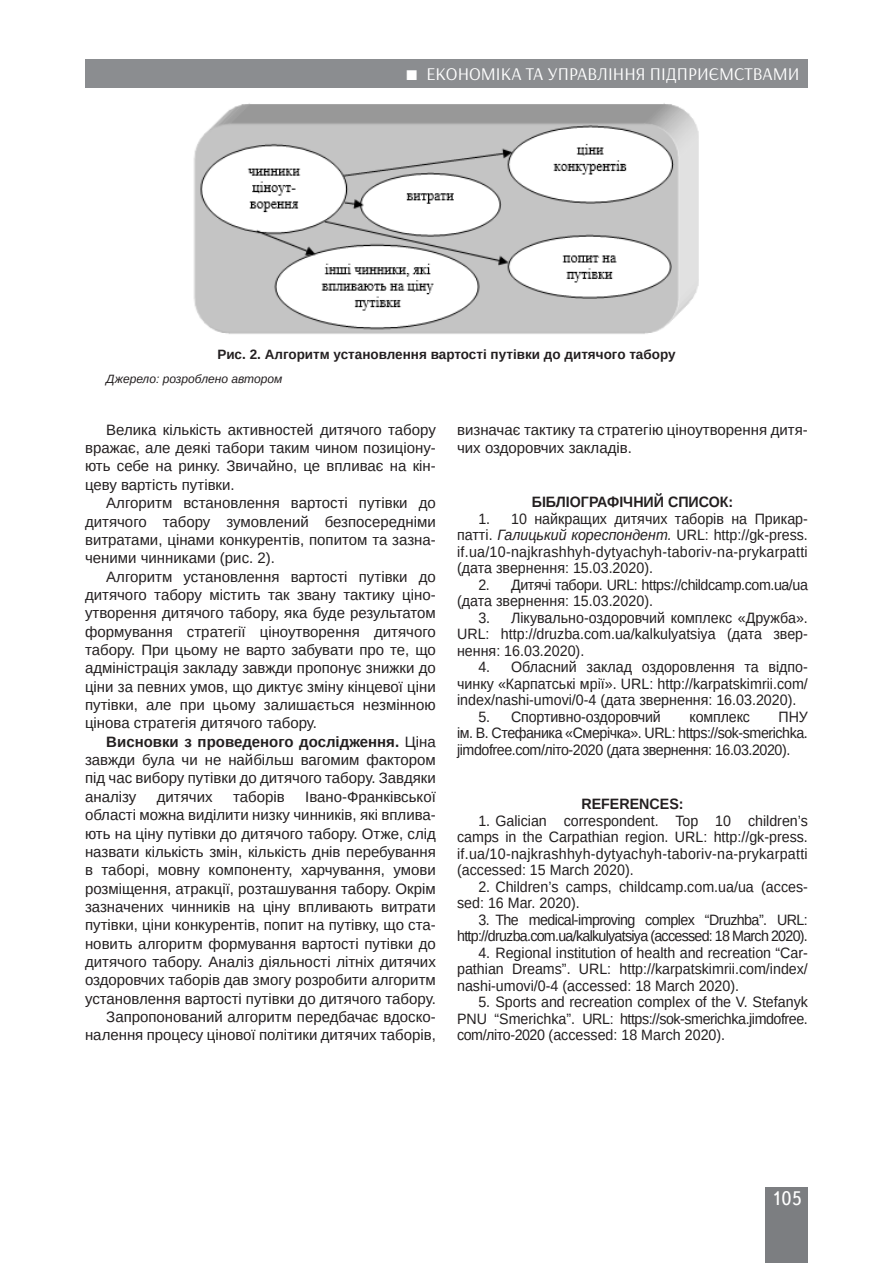
<style>
.page{position:relative;width:893px;height:1263px;background:#fff}
.page>*{position:absolute;margin:0;border:0;box-sizing:border-box;transform-origin:0 0}
.t1{font:19.5px "Ukrainian Text";color:#fff}
.t2{font:18px "Arsenal";color:#fff}
.Текст_основной_G{font:15px/18.3px "Arimo";color:#231f20;text-align:justify}
.Литература{font:15px/16.5px "Arimo";color:#231f20;text-align:justify;scale:.95 1}
.Литература_ENG{font:15px/16.5px "Arimo";color:#231f20;text-align:justify;scale:.95 1}
.Литература_ENG-2{font:15px/16.5px "Arimo";letter-spacing:-.05em;color:#231f20;text-align:right;scale:.95 1}
.Литература-2{font:15px/16.5px "Arimo";letter-spacing:-.03em;color:#231f20;scale:.95 1}
.Литература_шапка{font:700 15px "Arimo";color:#231f20;scale:.95 1}
.Рисунок{font:700 13.5px "Arimo";color:#231f20}
.Джерело{font:italic 12px "Arimo";color:#231f20}
.s1{font-style:italic}
.s2{font-weight:700}
</style>
<div class="page">
<div style="left:765px;top:1187px;width:43px;height:76px;background:#7c7e81"></div>
<div style="left:85px;top:59px;width:723px;height:29px;background:#8b8d90"></div>
<img style="left:193px;top:103px;width:506px;height:231px">
<p class="t2" style="left:426px;top:63px;width:375px">ЕКОНОМІКА ТА УПРАВЛІННЯ ПІДПРИЄМСТВАМИ</p>
<p class="Рисунок" style="left:217px;top:345px;width:460px">Рис. 2. Алгоритм установлення вартості путівки до дитячого табору</p>
<p class="Джерело" style="left:106px;top:370px;width:178px">Джерело: розроблено автором</p>
<p class="Текст_основной_G" style="left:457px;top:421px;width:352px">визначає тактику та стратегію ціноутворення дитя&shy;чих оздоровчих закладів.</p>
<p class="Литература_шапка" style="left:532px;top:492px;width:214px">БІБЛІОГРАФІЧНИЙ СПИСОК:</p>
<p class="Литература" style="left:457px;top:510px;width:371px;text-indent:21px">1. 10 найкращих дитячих таборів на Прикар&shy;патті. <span class="s1">Галицький кореспондент.</span> URL: http://gk-press. if.ua/10-najkrashhyh-dytyachyh-taboriv-na-prykarpatti (дата звернення: 15.03.2020).</p>
<p class="Литература-2" style="left:457px;top:576px;width:371px;text-indent:21px">2. Дитячі табори. URL: https://childcamp.com.ua/ua (дата звернення: 15.03.2020).</p>
<p class="Литература" style="left:457px;top:609px;width:371px;text-indent:21px">3. Лікувально-оздоровчий комплекс «Дружба».<br>URL: http://druzba.com.ua/kalkulyatsiya (дата звер&shy;нення: 16.03.2020).</p>
<p class="Литература" style="left:457px;top:659px;width:371px;text-indent:21px">4. Обласний заклад оздоровлення та відпо&shy;чинку «Карпатські мрії». URL: http://karpatskimrii.com/ index/nashi-umovi/0-4 (дата звернення: 16.03.2020).</p>
<p class="Литература" style="left:478px;top:708px;width:194px">5. Спортивно-оздоровчий</p>
<p class="Литература" style="left:689px;top:708px;width:65px">комплекс</p>
<p class="Текст_основной_G" style="left:85px;top:420px;width:352px;text-indent:21px">Велика кількість активностей дитячого табору вражає, але деякі табори таким чином позиціону&shy;ють себе на ринку. Звичайно, це впливає на кін&shy;цеву вартість путівки.</p>
<p class="Текст_основной_G" style="left:85px;top:494px;width:352px;text-indent:21px">Алгоритм встановлення вартості путівки до дитячого табору зумовлений безпосередніми витратами, цінами конкурентів, попитом та зазна&shy;ченими чинниками (рис. 2).</p>
<p class="Текст_основной_G" style="left:85px;top:567px;width:352px;text-indent:21px">Алгоритм установлення вартості путівки до дитячого табору містить так звану тактику ціно&shy;утворення дитячого табору, яка буде результатом формування стратегії ціноутворення дитячого табору. При цьому не варто забувати про те, що адміністрація закладу завжди пропонує знижки до ціни за певних умов, що диктує зміну кінцевої ціни путівки, але при цьому залишається незмінною цінова стратегія дитячого табору.</p>
<p class="Текст_основной_G" style="left:85px;top:732px;width:352px;text-indent:21px"><span class="s2">Висновки з проведеного дослідження.</span> Ціна завжди була чи не найбільш вагомим фактором під час вибору путівки до дитячого табору. Завдяки аналізу</p>
<p class="Литература" style="left:457px;top:708px;width:371px;text-indent:321px">ПНУ ім. В. Стефаника «Смерічка». URL: https://sok-smerichka. jimdofree.com/літо-2020 (дата звернення: 16.03.2020).</p>
<p class="Текст_основной_G" style="left:157px;top:787px;width:57px">дитячих</p>
<p class="Текст_основной_G" style="left:233px;top:787px;width:53px">таборів</p>
<p class="Текст_основной_G" style="left:85px;top:787px;width:352px;text-indent:220px">Івано-Франківської області можна виділити низку чинників, які вплива&shy;ють на ціну путівки до дитячого табору. Отже, слід назвати кількість змін, кількість днів перебування в таборі, мовну компоненту, харчування, умови розміщення, атракції, розташування табору. Окрім зазначених чинників на ціну впливають витрати путівки, ціни конкурентів, попит на путівку, що ста&shy;новить алгоритм формування вартості путівки до дитячого табору. Аналіз діяльності літніх дитячих оздоровчих таборів дав змогу розробити алгоритм установлення вартості путівки до дитячого табору.</p>
<p class="Текст_основной_G" style="left:85px;top:1008px;width:352px;text-align:right">Запропонований алгоритм передбачає вдоско&shy;налення процесу цінової політики дитячих таборів,</p>
<p class="Литература_шапка" style="left:581px;top:794px;width:109px">REFERENCES:</p>
<p class="Литература_ENG" style="left:457px;top:812px;width:371px;text-indent:21px">1. Galician correspondent. Top 10 children’s camps in the Carpathian region. URL: http://gk-press. if.ua/10-najkrashhyh-dytyachyh-taboriv-na-prykarpatti (accessed: 15 March 2020).</p>
<p class="Литература_ENG" style="left:457px;top:878px;width:371px;text-indent:21px">2. Children’s camps, childcamp.com.ua/ua (аcces&shy;sed: 16 Mar. 2020).</p>
<p class="Литература_ENG-2" style="left:457px;top:911px;width:371px">3. The medical-improving complex “Druzhba”. URL: http://druzba.com.ua/kalkulyatsiya (accessed: 18 March 2020).</p>
<p class="Литература_ENG" style="left:457px;top:944px;width:371px;text-indent:21px">4. Regional institution of health and recreation “Car&shy;pathian Dreams”. URL: http://karpatskimrii.com/index/ nashi-umovi/0-4 (accessed: 18 March 2020).</p>
<p class="Литература_ENG" style="left:457px;top:994px;width:371px;text-indent:21px">5. Sports and recreation complex of the V. Stefanyk PNU “Smerichka”. URL: https://sok-smerichka.jimdofree. com/літо-2020 (accessed: 18 March 2020).</p>
<h1 class="t1" style="left:771px;top:1188px;width:32px">105</h1>
</div>
